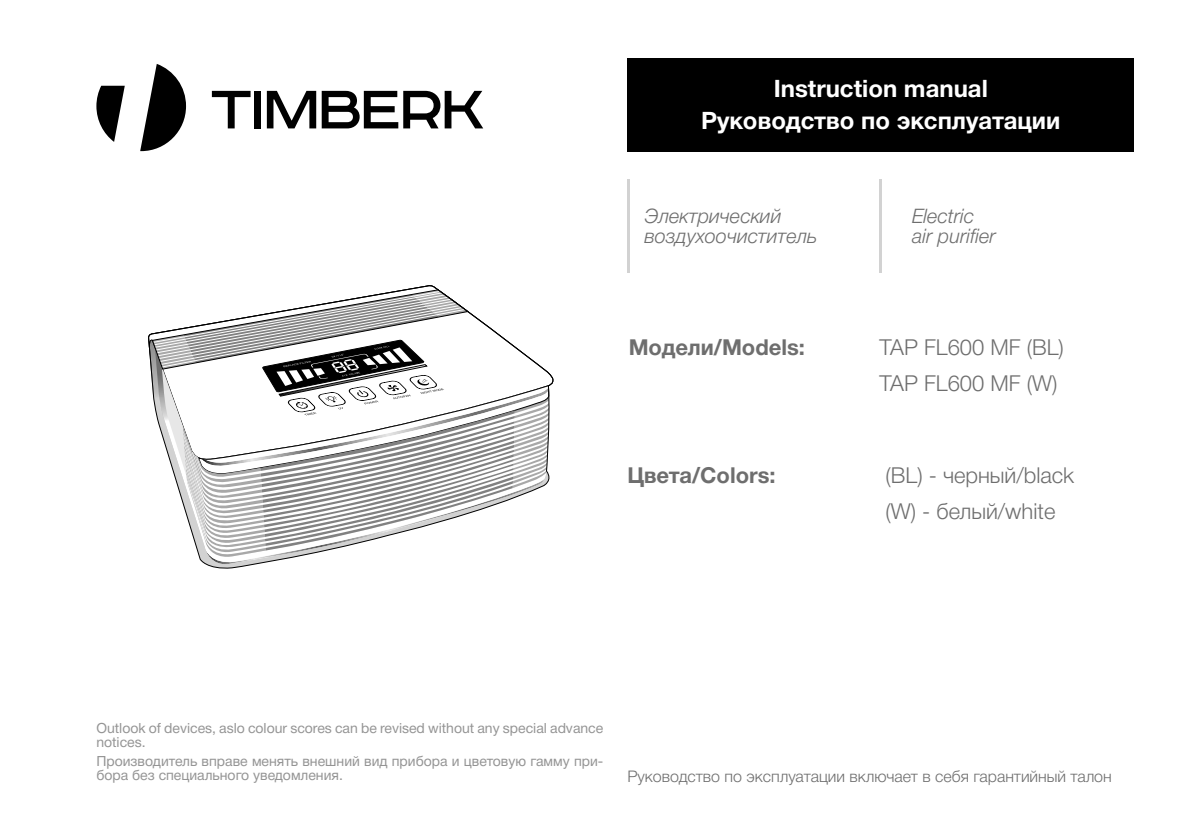
<style>
.page{position:relative;width:1191px;height:840px;background:#fff}
.page>*{position:absolute;margin:0;border:0;box-sizing:border-box;transform-origin:0 0}
.t1{font:700 24px/31.4px "Helvetica Neue Cyr";color:#fff;text-align:center}
.t2{font:300 22px/36px "Helvetica Neue Cyr";color:#6e6e6e}
.t3{font:700 22px "Helvetica Neue Cyr";color:#6e6e6e}
.t4{font:italic 300 20px/19.6px "Helvetica Neue Cyr";color:#6e6e6e}
.t5{font:300 16px "Helvetica Neue Cyr";color:#6e6e6e}
.t6{font:14px/14px "Helvetica Neue Cyr";color:#949494}
</style>
<div class="page">
<div style="left:627px;top:58px;width:507px;height:93px;background:#000"></div>
<hr style="left:627px;top:179px;width:3px;height:93px;background:#d2d2d2">
<hr style="left:879px;top:179px;width:3px;height:93px;background:#d2d2d2">
<svg style="left:151px;top:289px;width:399px;height:278px"></svg>
<svg style="left:140px;top:64px;width:46px;height:87px"></svg>
<svg style="left:96px;top:86px;width:29px;height:56px"></svg>
<svg style="left:212px;top:91px;width:38px;height:37px"></svg>
<div style="left:254px;top:91px;width:7px;height:37px;background:#000"></div>
<svg style="left:267px;top:91px;width:49px;height:37px"></svg>
<svg style="left:322px;top:91px;width:161px;height:37px"></svg>
<h1 class="t1" style="left:701px;top:73px;width:361px">Instruction manual<br>Руководство по эксплуатации</h1>
<h3 class="t4" style="left:644px;top:208px;width:174px">Электрический воздухоочиститель</h3>
<h3 class="t4" style="left:912px;top:208px;width:85px">Electric air purifier</h3>
<h2 class="t3" style="left:628px;top:335px;width:178px">Модели/Models:</h2>
<h2 class="t3" style="left:627px;top:462px;width:150px">Цвета/Colors:</h2>
<h2 class="t2" style="left:879px;top:331px;width:186px">TAP FL600 MF (BL)<br>TAP FL600 MF (W)</h2>
<h2 class="t2" style="left:885px;top:458px;width:190px">(BL) - черный/blaсk (W) - белый/white</h2>
<p class="t6" style="left:96px;top:721px;width:508px">Outlook of devices, aslo colour scores can be revised without any special advance notices.</p>
<p class="t6" style="left:96px;top:755px;width:508px">Производитель вправе менять внешний вид прибора и цветовую гамму при&shy;бора без специального уведомления.</p>
<p class="t5" style="left:627px;top:769px;width:486px">Руководство по эксплуатации включает в себя гарантийный талон</p>
</div>
